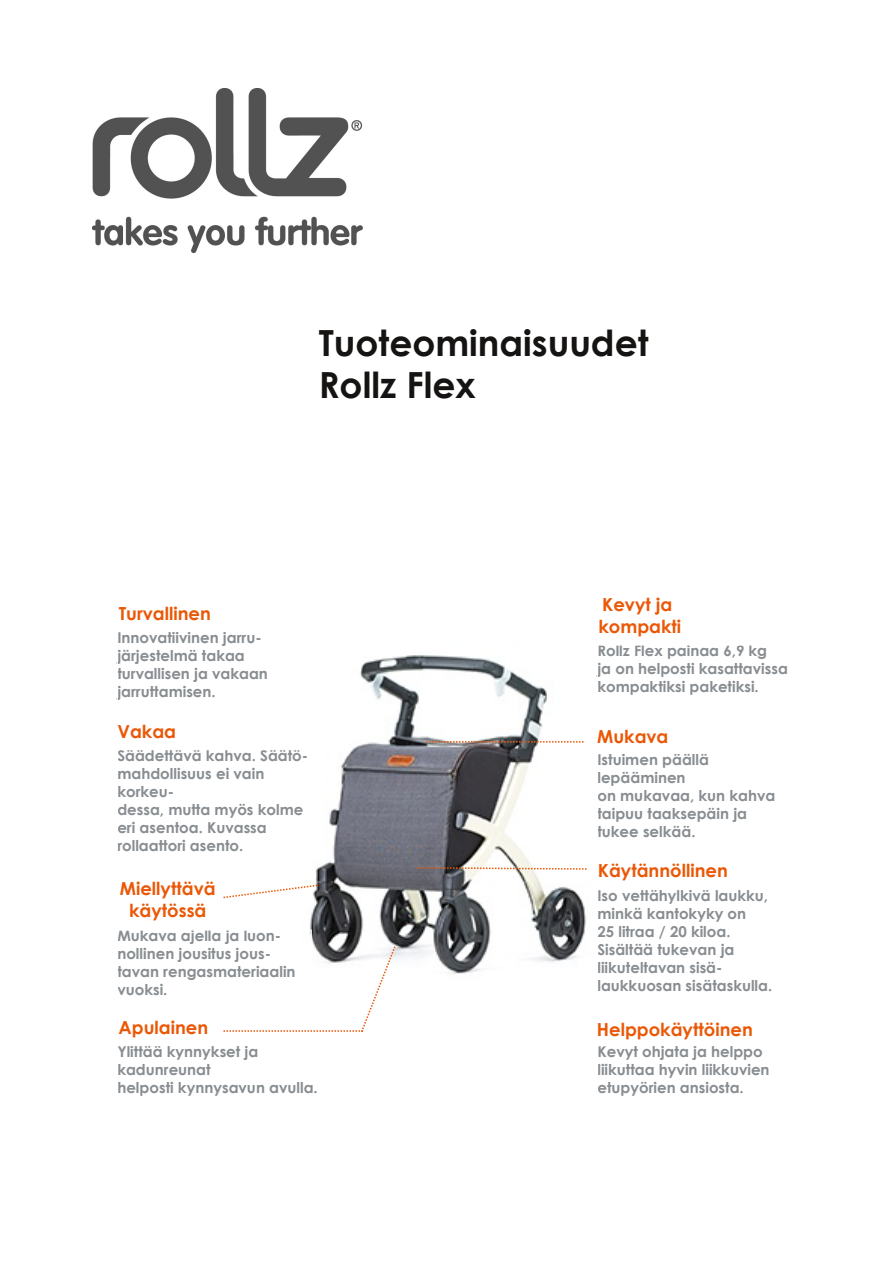
<style>
.page{position:relative;width:893px;height:1263px;background:#fff}
.page>*{position:absolute;margin:0;border:0;box-sizing:border-box;transform-origin:0 0}
.t1{font:700 36px/42px "Century Gothic";color:#161413}
.t2{font:700 18px/22.5px "Century Gothic";color:#ea5807}
.t3{font:700 15px/18px "Century Gothic";color:#888d91}
</style>
<div class="page">
<img style="left:310px;top:655px;width:276px;height:319px">
<img style="left:92px;top:88px;width:270px;height:165px">
<svg style="left:224px;top:945px;width:173px;height:87px"></svg>
<svg style="left:415px;top:866px;width:172px;height:4px"></svg>
<svg style="left:426px;top:741px;width:158px;height:1px"></svg>
<svg style="left:223px;top:883px;width:98px;height:16px"></svg>
<h1 class="t1" style="left:319px;top:321px;width:331px">Tuoteominaisuudet<br>Rollz Flex</h1>
<p class="t2" style="left:119px;top:602px;width:94px">Turvallinen</p>
<p class="t3" style="left:117px;top:628px;width:152px">Innovatiivinen jarru&shy;järjestelmä takaa turvallisen ja vakaan jarruttamisen.</p>
<p class="t2" style="left:598px;top:593px;width:84px">Kevyt ja kompakti</p>
<p class="t3" style="left:597px;top:641px;width:192px">Rollz Flex painaa 6,9 kg<br>ja on helposti kasattavissa kompaktiksi paketiksi.</p>
<p class="t2" style="left:117px;top:720px;width:60px">Vakaa</p>
<p class="t2" style="left:597px;top:724px;width:73px">Mukava</p>
<p class="t3" style="left:117px;top:746px;width:192px">Säädettävä kahva. Säätö&shy;mahdollisuus ei vain korkeu-<br>dessa, mutta myös kolme eri asentoa. Kuvassa rollaattori asento.</p>
<p class="t2" style="left:120px;top:876px;width:97px;text-align:center">Miellyttävä käytössä</p>
<p class="t3" style="left:117px;top:926px;width:180px">Mukava ajella ja luon&shy;nollinen jousitus jous&shy;tavan rengasmateriaalin vuoksi.</p>
<p class="t2" style="left:118px;top:1016px;width:91px">Apulainen</p>
<p class="t3" style="left:597px;top:750px;width:179px">Istuimen päällä lepääminen<br>on mukavaa, kun kahva taipuu taaksepäin ja tukee selkää.</p>
<p class="t2" style="left:598px;top:858px;width:131px">Käytännöllinen</p>
<p class="t3" style="left:597px;top:886px;width:176px">Iso vettähylkivä laukku, minkä kantokyky on<br>25 litraa / 20 kiloa.<br>Sisältää tukevan ja liikuteltavan sisä&shy;laukkuosan sisätaskulla.</p>
<p class="t2" style="left:597px;top:1017px;width:157px">Helppokäyttöinen</p>
<p class="t3" style="left:117px;top:1042px;width:202px">Ylittää kynnykset ja kadunreunat<br>helposti kynnysavun avulla.</p>
<p class="t3" style="left:597px;top:1042px;width:174px">Kevyt ohjata ja helppo liikuttaa hyvin liikkuvien etupyörien ansiosta.</p>
</div>
